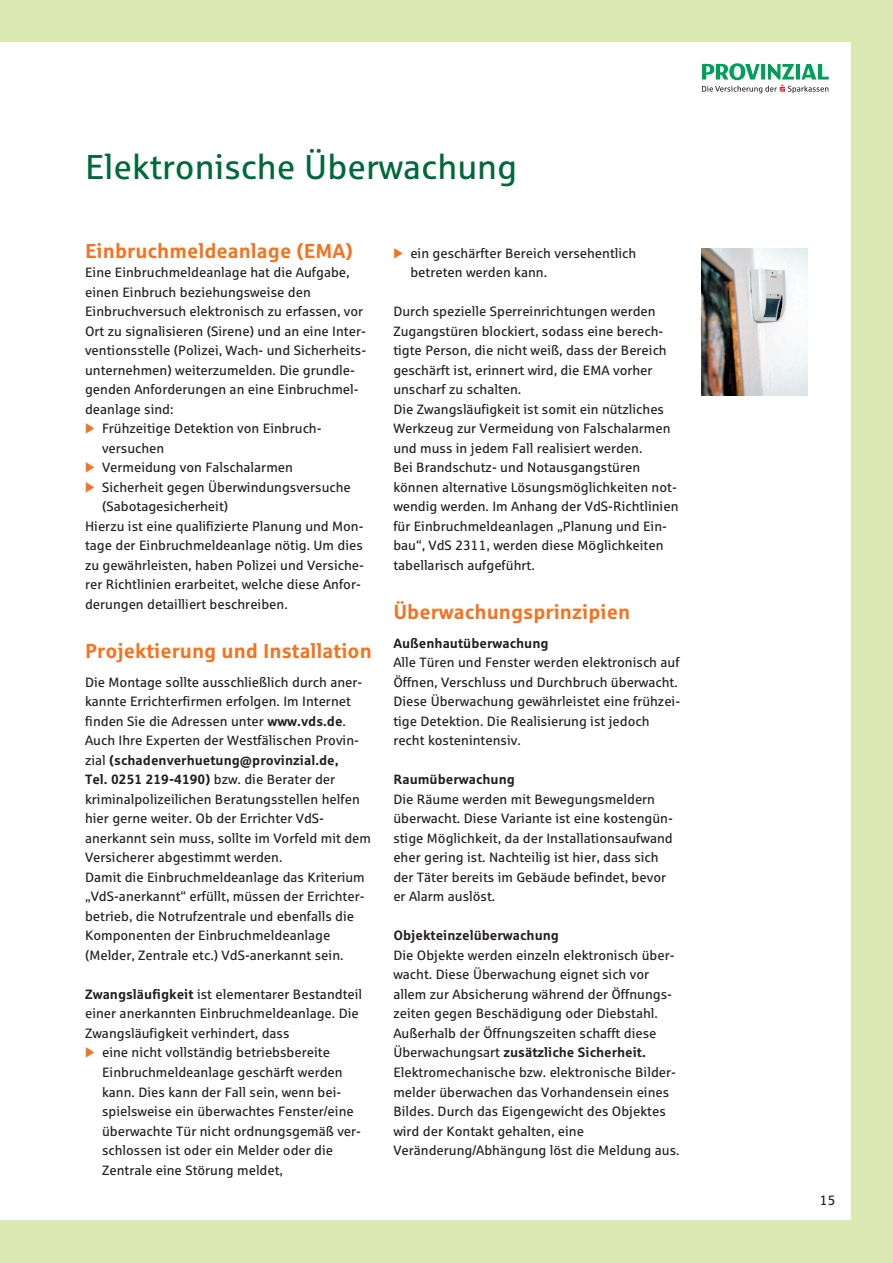
<style>
.page{position:relative;width:893px;height:1263px;background:#dce9b2}
.page>*{position:absolute;margin:0;border:0;box-sizing:border-box;transform-origin:0 0}
.t1{font:34.5px "Sparkasse Rg";color:#00693b}
.t2{font:700 20.25px "Sparkasse Rg";color:#f47321}
.t3{font:13.5px/19.5px "Sparkasse Rg";color:#231f20}
.t4{font:700 13.5px "Sparkasse Rg";color:#231f20}
.s1{font-family:"European Pi Three";color:#f47321}
.s2{font-weight:700}
</style>
<div class="page">
<div style="left:0;top:43px;width:850px;height:1177px;background:#fff"></div>
<svg style="left:702px;top:63px;width:127px;height:30px"></svg>
<img style="left:702px;top:249px;width:106px;height:146px">
<h1 class="t1" style="left:85px;top:147px;width:434px">Elektronische Überwachung</h1>
<h2 class="t2" style="left:85px;top:239px;width:269px">Einbruchmeldeanlage (EMA)</h2>
<p class="t3" style="left:85px;top:263px;width:283px">Eine Einbruchmeldeanlage hat die Aufgabe, einen Einbruch beziehungsweise den Einbruchversuch elektronisch zu erfassen, vor Ort zu signalisieren (Sirene) und an eine Inter&shy;ventionsstelle (Polizei, Wach- und Sicherheits&shy;unternehmen) weiterzumelden. Die grundle&shy;genden Anforderungen an eine Einbruchmel&shy;deanlage sind:</p>
<p class="t3" style="left:102px;top:419px;width:221px;text-indent:-17px"><span class="s1">-</span> Frühzeitige Detektion von Einbruch&shy;versuchen</p>
<p class="t3" style="left:85px;top:458px;width:209px"><span class="s1">-</span> Vermeidung von Falschalarmen</p>
<p class="t3" style="left:85px;top:477px;width:267px"><span class="s1">-</span> Sicherheit gegen Überwindungsversuche</p>
<p class="t3" style="left:102px;top:497px;width:128px">(Sabotagesicherheit)</p>
<p class="t3" style="left:85px;top:516px;width:280px">Hierzu ist eine qualifizierte Planung und Mon-</p>
<p class="t3" style="left:85px;top:536px;width:279px">tage der Einbruchmeldeanlage nötig. Um dies</p>
<p class="t3" style="left:85px;top:555px;width:281px">zu gewährleisten, haben Polizei und Versiche-</p>
<p class="t3" style="left:85px;top:575px;width:277px">rer Richtlinien erarbeitet, welche diese Anfor-</p>
<p class="t3" style="left:85px;top:594px;width:204px">derungen detailliert beschreiben.</p>
<h2 class="t2" style="left:85px;top:639px;width:288px">Projektierung und Installation</h2>
<p class="t3" style="left:85px;top:672px;width:287px">Die Montage sollte ausschließlich durch aner&shy;kannte Errichterfirmen erfolgen. Im Internet finden Sie die Adressen unter <span class="s2">www.vds.de</span>.<br>Auch Ihre Experten der Westfälischen Provin&shy;zial <span class="s2">(schadenverhuetung@provinzial.de,<br>Tel. 0251 219-4190)</span> bzw. die Berater der kriminalpolizeilichen Beratungsstellen helfen hier gerne weiter. Ob der Errichter VdS&shy;anerkannt sein muss, sollte im Vorfeld mit dem Versicherer abgestimmt werden.<br>Damit die Einbruchmeldeanlage das Kriterium „VdS-anerkannt“ erfüllt, müssen der Errichter&shy;betrieb, die Notrufzentrale und ebenfalls die Komponenten der Einbruchmeldeanlage (Melder, Zentrale etc.) VdS-anerkannt sein.</p>
<p class="t3" style="left:85px;top:984px;width:279px"><span class="s2">Zwangsläufigkeit</span> ist elementarer Bestandteil einer anerkannten Einbruchmeldeanlage. Die<br>Zwangsläufigkeit verhindert, dass</p>
<p class="t3" style="left:102px;top:1043px;width:261px;text-indent:-17px"><span class="s1">-</span> eine nicht vollständig betriebsbereite Einbruchmeldeanlage geschärft werden kann. Dies kann der Fall sein, wenn bei&shy;spielsweise ein überwachtes Fenster/eine überwachte Tür nicht ordnungsgemäß ver&shy;schlossen ist oder ein Melder oder die Zentrale eine Störung meldet,</p>
<p class="t3" style="left:410px;top:243px;width:227px;text-indent:-17px"><span class="s1">-</span> ein geschärfter Bereich versehentlich betreten werden kann.</p>
<p class="t3" style="left:393px;top:302px;width:287px">Durch spezielle Sperreinrichtungen werden Zugangstüren blockiert, sodass eine berech&shy;tigte Person, die nicht weiß, dass der Bereich geschärft ist, erinnert wird, die EMA vorher unscharf zu schalten.<br>Die Zwangsläufigkeit ist somit ein nützliches Werkzeug zur Vermeidung von Falschalarmen und muss in jedem Fall realisiert werden.<br>Bei Brandschutz- und Notausgangstüren können alternative Lösungsmöglichkeiten not&shy;wendig werden. Im Anhang der VdS-Richtlinien für Einbruchmeldeanlagen „Planung und Ein&shy;bau“, VdS 2311, werden diese Möglichkeiten tabellarisch aufgeführt.</p>
<h2 class="t2" style="left:393px;top:600px;width:238px">Überwachungsprinzipien</h2>
<p class="t4" style="left:393px;top:635px;width:157px">Außenhautüberwachung</p>
<p class="t3" style="left:393px;top:653px;width:288px">Alle Türen und Fenster werden elektronisch auf Öffnen, Verschluss und Durchbruch überwacht.<br>Diese Überwachung gewährleistet eine frühzei&shy;tige Detektion. Die Realisierung ist jedoch recht kostenintensiv.</p>
<p class="t4" style="left:393px;top:772px;width:123px">Raumüberwachung</p>
<p class="t3" style="left:393px;top:789px;width:281px">Die Räume werden mit Bewegungsmeldern überwacht. Diese Variante ist eine kostengün&shy;stige Möglichkeit, da der Installationsaufwand eher gering ist. Nachteilig ist hier, dass sich der Täter bereits im Gebäude befindet, bevor er Alarm auslöst.</p>
<p class="t4" style="left:393px;top:928px;width:167px">Objekteinzelüberwachung</p>
<p class="t3" style="left:393px;top:945px;width:288px">Die Objekte werden einzeln elektronisch über&shy;wacht. Diese Überwachung eignet sich vor allem zur Absicherung während der Öffnungs&shy;zeiten gegen Beschädigung oder Diebstahl.<br>Außerhalb der Öffnungszeiten schafft diese Überwachungsart <span class="s2">zusätzliche Sicherheit.<br></span>Elektromechanische bzw. elektronische Bilder&shy;melder überwachen das Vorhandensein eines Bildes. Durch das Eigengewicht des Objektes wird der Kontakt gehalten, eine Veränderung/Abhängung löst die Meldung aus.</p>
<p class="t3" style="left:820px;top:1190px;width:17px">15</p>
</div>
